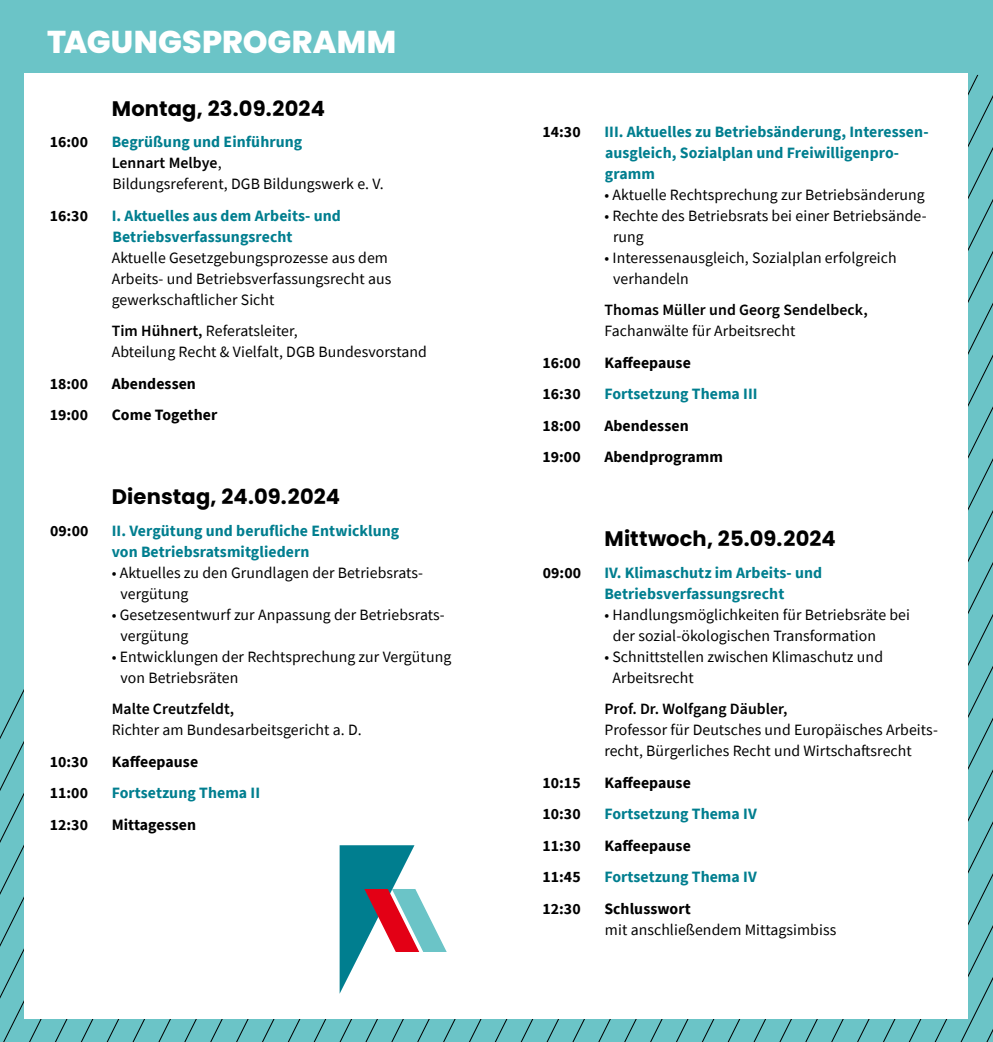
<style>
.page{position:relative;width:993px;height:1042px;background:#fff}
.page>*{position:absolute;margin:0;border:0;box-sizing:border-box;transform-origin:0 0}
.t1{font:800 31.5px "Poppins";letter-spacing:.005em;color:#fff}
.t2{font:700 21px "Poppins";letter-spacing:.005em;color:#000}
.t3{font:15.75px/21px "Source Sans Pro";letter-spacing:.005em;color:#000}
.t4{font:700 15.75px/21px "Source Sans Pro";letter-spacing:.005em;color:#007e8f}
.t5{font:700 15.75px "Source Sans Pro";letter-spacing:.005em;color:#000}
.t6{font:600 15.75px "Source Sans Pro";letter-spacing:.005em;color:#000}
.s1{font-weight:700;color:#007e8f}
.s2{font-weight:600}
</style>
<div class="page">
<div style="left:0;top:0;width:992px;height:1042px;background:#6bc4c7"></div>
<svg style="left:0;top:74px;width:327px;height:968px"></svg>
<div style="left:25px;top:74px;width:943px;height:945px;background:#fff"></div>
<svg style="left:339px;top:845px;width:107px;height:149px"></svg>
<h1 class="t1" style="left:47px;top:24px;width:350px">TAGUNGSPROGRAMM</h1>
<h2 class="t2" style="left:112px;top:96px;width:215px">Montag, 23.09.2024</h2>
<p class="t5" style="left:50px;top:131px;width:40px">16:00</p>
<p class="t3" style="left:112px;top:131px;width:273px"><span class="s1">Begrüßung und Einführung<br></span><span class="s2">Lennart Melbye</span>,<br>Bildungsreferent, DGB Bildungswerk e. V.</p>
<p class="t5" style="left:50px;top:205px;width:40px">16:30</p>
<p class="t4" style="left:112px;top:205px;width:231px">I. Aktuelles aus dem Arbeits- und<br>Betriebsverfassungsrecht</p>
<p class="t3" style="left:112px;top:247px;width:281px">Aktuelle Gesetzgebungsprozesse aus dem<br>Arbeits- und Betriebsverfassungsrecht aus gewerkschaftlicher Sicht</p>
<p class="t3" style="left:112px;top:320px;width:316px"><span class="s2">Tim Hühnert,</span> Referatsleiter,<br>Abteilung Recht &amp; Vielfalt, DGB Bundesvorstand</p>
<p class="t5" style="left:50px;top:373px;width:40px">18:00</p>
<p class="t5" style="left:112px;top:373px;width:86px">Abendessen</p>
<p class="t5" style="left:50px;top:404px;width:40px">19:00</p>
<p class="t5" style="left:112px;top:404px;width:107px">Come Together</p>
<h2 class="t2" style="left:112px;top:484px;width:230px">Dienstag, 24.09.2024</h2>
<p class="t5" style="left:50px;top:520px;width:40px">09:00</p>
<p class="t4" style="left:112px;top:520px;width:289px">II. Vergütung und berufliche Entwicklung von Betriebsratsmitgliedern</p>
<p class="t3" style="left:120px;top:562px;width:304px;text-indent:-9px">• Aktuelles zu den Grundlagen der Betriebsrats&shy;vergütung</p>
<p class="t3" style="left:120px;top:604px;width:326px;text-indent:-9px">• Gesetzesentwurf zur Anpassung der Betriebsrats&shy;vergütung</p>
<p class="t3" style="left:120px;top:646px;width:332px;text-indent:-9px">• Entwicklungen der Rechtsprechung zur Vergütung von Betriebsräten</p>
<p class="t6" style="left:112px;top:698px;width:124px">Malte Creutzfeldt,</p>
<p class="t3" style="left:112px;top:719px;width:251px">Richter am Bundesarbeitsgericht a. D.</p>
<p class="t5" style="left:50px;top:751px;width:40px">10:30</p>
<p class="t5" style="left:112px;top:751px;width:88px">Kaffeepause</p>
<p class="t5" style="left:50px;top:782px;width:40px">11:00</p>
<p class="t4" style="left:112px;top:782px;width:150px">Fortsetzung Thema II</p>
<p class="t5" style="left:50px;top:814px;width:40px">12:30</p>
<p class="t5" style="left:112px;top:814px;width:86px">Mittagessen</p>
<p class="t5" style="left:542px;top:121px;width:40px">14:30</p>
<p class="t4" style="left:604px;top:121px;width:325px">III. Aktuelles zu Betriebsänderung, Interessen&shy;ausgleich, Sozialplan und Freiwilligenpro&shy;gramm</p>
<p class="t3" style="left:604px;top:184px;width:322px">• Aktuelle Rechtsprechung zur Betriebsänderung</p>
<p class="t3" style="left:613px;top:205px;width:315px;text-indent:-9px">• Rechte des Betriebsrats bei einer Betriebsände&shy;rung</p>
<p class="t3" style="left:613px;top:247px;width:285px;text-indent:-9px">• Interessenausgleich, Sozialplan erfolgreich verhandeln</p>
<p class="t6" style="left:604px;top:299px;width:265px">Thomas Müller und Georg Sendelbeck,</p>
<p class="t3" style="left:604px;top:320px;width:192px">Fachanwälte für Arbeitsrecht</p>
<p class="t5" style="left:542px;top:352px;width:40px">16:00</p>
<p class="t5" style="left:604px;top:352px;width:88px">Kaffeepause</p>
<p class="t5" style="left:542px;top:383px;width:40px">16:30</p>
<p class="t4" style="left:604px;top:383px;width:155px">Fortsetzung Thema III</p>
<p class="t5" style="left:542px;top:415px;width:40px">18:00</p>
<p class="t5" style="left:604px;top:415px;width:86px">Abendessen</p>
<p class="t5" style="left:542px;top:446px;width:40px">19:00</p>
<p class="t5" style="left:604px;top:446px;width:120px">Abendprogramm</p>
<h2 class="t2" style="left:604px;top:526px;width:233px">Mittwoch, 25.09.2024</h2>
<p class="t5" style="left:542px;top:562px;width:40px">09:00</p>
<p class="t4" style="left:604px;top:562px;width:219px">IV. Klimaschutz im Arbeits- und<br>Betriebsverfassungsrecht</p>
<p class="t3" style="left:612px;top:604px;width:299px;text-indent:-8px">• Handlungsmöglichkeiten für Betriebsräte bei der sozial-ökologischen Transformation</p>
<p class="t3" style="left:612px;top:646px;width:272px;text-indent:-8px">• Schnittstellen zwischen Klimaschutz und<br>Arbeitsrecht</p>
<p class="t6" style="left:604px;top:698px;width:185px">Prof. Dr. Wolfgang Däubler,</p>
<p class="t3" style="left:604px;top:719px;width:335px">Professor für Deutsches und Europäisches Arbeits&shy;recht, Bürgerliches Recht und Wirtschaftsrecht</p>
<p class="t5" style="left:542px;top:772px;width:40px">10:15</p>
<p class="t5" style="left:604px;top:772px;width:88px">Kaffeepause</p>
<p class="t5" style="left:542px;top:803px;width:40px">10:30</p>
<p class="t4" style="left:604px;top:803px;width:154px">Fortsetzung Thema IV</p>
<p class="t5" style="left:542px;top:835px;width:40px">11:30</p>
<p class="t5" style="left:604px;top:835px;width:88px">Kaffeepause</p>
<p class="t5" style="left:542px;top:866px;width:40px">11:45</p>
<p class="t4" style="left:604px;top:866px;width:154px">Fortsetzung Thema IV</p>
<p class="t5" style="left:542px;top:898px;width:40px">12:30</p>
<p class="t5" style="left:604px;top:898px;width:88px">Schlusswort</p>
<p class="t3" style="left:605px;top:919px;width:233px">mit anschließendem Mittagsimbiss</p>
</div>
